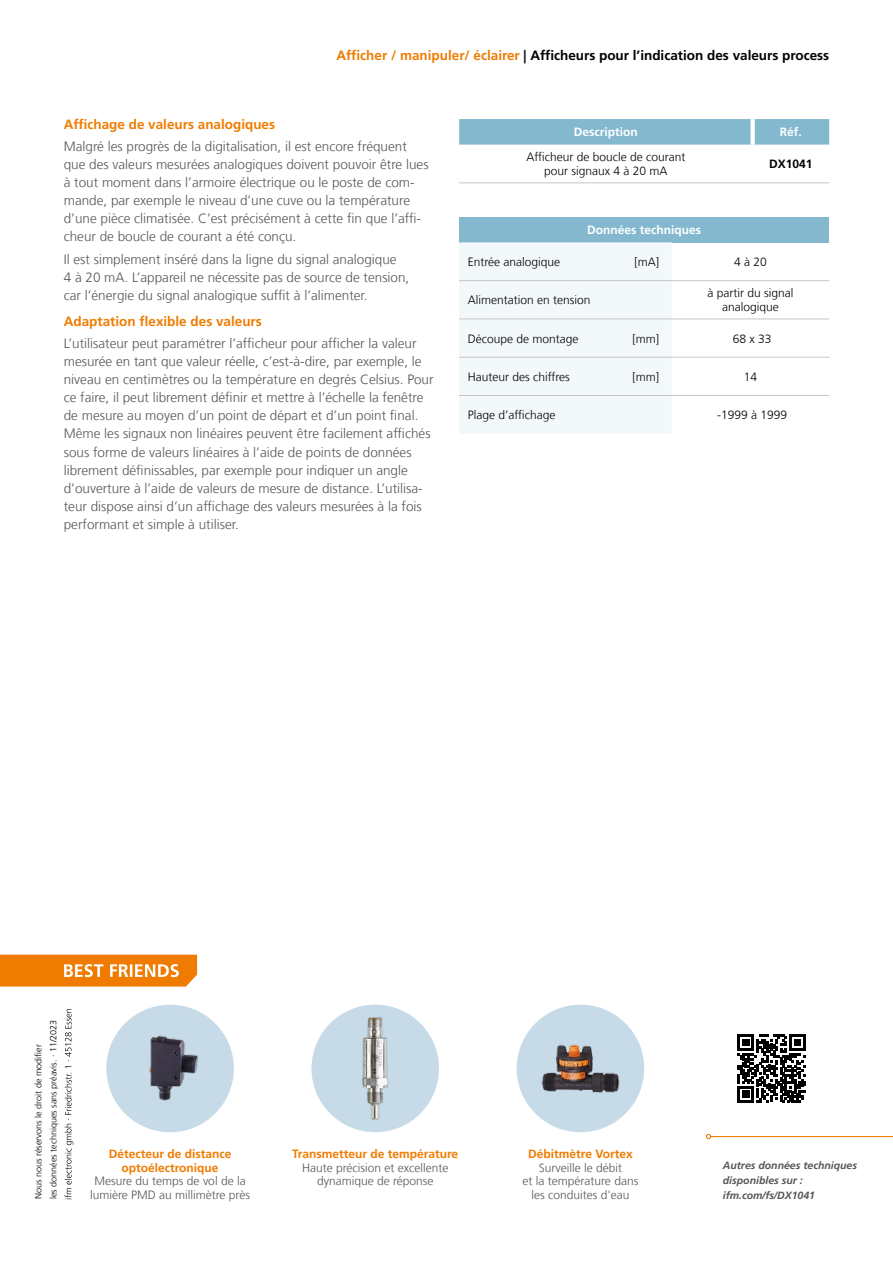
<style>
.page{position:relative;width:893px;height:1263px;background:#fff}
.page>*{position:absolute;margin:0;border:0;box-sizing:border-box;transform-origin:0 0}
.Fließtext{font:300 13.5px/18px "Frutiger LT Com";color:#565656}
.Box_Produktgruppe{font:700 13.5px "Frutiger LT Com";color:#000}
.Fließtext_Headline{font:700 13.5px "Frutiger LT Com";color:#ef7c00}
.Best_Friends_Fließtext{font:300 12px/13.5px "Frutiger LT Com";color:#565656;text-align:center}
.Tabellentext_TAB{font:300 12px "Frutiger LT Com";color:#000}
.Tabellentext_zentriert{font:300 12px/14.2px "Frutiger LT Com";color:#000;text-align:center}
.Best_Friends_Headline_orange{font:700 12px/13.5px "Frutiger LT Com";color:#ef7c00;text-align:center}
.Tabellenkopf{font:700 12px "Frutiger LT Com";color:#fff}
.BESTELLNUMMER{font:700 12px "Frutiger LT Com";color:#000}
.QR_Code_linksbündig{font:italic 700 10.5px/15px "Frutiger LT Com";color:#565656}
.Datum{font:300 9px "Frutiger LT Com";color:#000}
.s1{color:#ef7c00}
</style>
<div class="page">
<svg style="left:0;top:955px;width:197px;height:31px;background:#f08b1e"></svg>
<svg style="left:65px;top:1009px;width:8px;height:190px"></svg>
<img style="left:311px;top:1005px;width:128px;height:127px;border-radius:64px">
<img style="left:106px;top:1005px;width:128px;height:127px;border-radius:64px">
<img style="left:517px;top:1005px;width:127px;height:127px;border-radius:64px">
<hr style="left:711px;top:1136px;width:182px;height:1px;background:#ef7c00">
<svg style="left:706px;top:1134px;width:5px;height:5px"></svg>
<svg style="left:738px;top:1034px;width:68px;height:68px"></svg>
<div style="left:459px;top:217px;width:370px;height:25px;background:#83b8ce"></div>
<div style="left:459px;top:242px;width:213px;height:191px;background:#f3f8fa"></div>
<hr style="left:459px;top:280px;width:213px;height:1px;background:#c5c6c6">
<hr style="left:672px;top:280px;width:157px;height:1px;background:#c5c6c6">
<hr style="left:459px;top:319px;width:213px;height:1px;background:#c5c6c6">
<hr style="left:672px;top:319px;width:157px;height:1px;background:#c5c6c6">
<hr style="left:459px;top:357px;width:213px;height:1px;background:#c5c6c6">
<hr style="left:672px;top:357px;width:157px;height:1px;background:#c5c6c6">
<hr style="left:459px;top:395px;width:213px;height:1px;background:#c5c6c6">
<hr style="left:672px;top:395px;width:157px;height:1px;background:#c5c6c6">
<div style="left:459px;top:119px;width:370px;height:26px;background:#83b8ce"></div>
<div style="left:750px;top:119px;width:5px;height:26px;background:#fff"></div>
<hr style="left:459px;top:183px;width:294px;height:1px;background:#c5c6c6">
<hr style="left:753px;top:183px;width:76px;height:1px;background:#c5c6c6">
<p class="Box_Produktgruppe" style="left:337px;top:47px;width:494px"><span class="s1">Afficher / manipuler/ éclairer</span> | Afficheurs pour l’indication des valeurs process</p>
<p class="Fließtext_Headline" style="left:64px;top:117px;width:213px">Affichage de valeurs analogiques</p>
<p class="Fließtext" style="left:64px;top:138px;width:366px">Malgré les progrès de la digitalisation, il est encore fréquent que des valeurs mesurées analogiques doivent pouvoir être lues à tout moment dans l’armoire électrique ou le poste de com&shy;mande, par exemple le niveau d’une cuve ou la température d’une pièce climatisée. C’est précisément à cette fin que l’affi&shy;cheur de boucle de courant a été conçu.</p>
<p class="Fließtext" style="left:64px;top:250px;width:347px">Il est simplement inséré dans la ligne du signal analogique<br>4 à 20 mA. L’appareil ne nécessite pas de source de tension, car l’énergie du signal analogique suffit à l’alimenter.</p>
<p class="Fließtext_Headline" style="left:64px;top:314px;width:200px">Adaptation flexible des valeurs</p>
<p class="Fließtext" style="left:64px;top:335px;width:371px">L’utilisateur peut paramétrer l’afficheur pour afficher la valeur mesurée en tant que valeur réelle, c’est-à-dire, par exemple, le niveau en centimètres ou la température en degrés Celsius. Pour ce faire, il peut librement définir et mettre à l’échelle la fenêtre de mesure au moyen d’un point de départ et d’un point final.<br>Même les signaux non linéaires peuvent être facilement affichés sous forme de valeurs linéaires à l’aide de points de données librement définissables, par exemple pour indiquer un angle d’ouverture à l’aide de valeurs de mesure de distance. L’utilisa&shy;teur dispose ainsi d’un affichage des valeurs mesurées à la fois performant et simple à utiliser.</p>
<p class="Tabellenkopf" style="left:574px;top:125px;width:65px">Description</p>
<p class="Tabellenkopf" style="left:780px;top:125px;width:24px">Réf.</p>
<p class="Tabellentext_zentriert" style="left:526px;top:150px;width:161px">Afficheur de boucle de courant pour signaux 4 à 20 mA</p>
<p class="BESTELLNUMMER" style="left:769px;top:157px;width:45px">DX1041</p>
<p class="Tabellenkopf" style="left:587px;top:223px;width:115px">Données techniques</p>
<p class="Tabellentext_TAB" style="left:468px;top:255px;width:94px">Entrée analogique</p>
<p class="Tabellentext_TAB" style="left:634px;top:255px;width:26px">[mA]</p>
<p class="Tabellentext_zentriert" style="left:734px;top:255px;width:34px">4 à 20</p>
<p class="Tabellentext_TAB" style="left:468px;top:293px;width:124px">Alimentation en tension</p>
<p class="Tabellentext_zentriert" style="left:707px;top:286px;width:88px">à partir du signal analogique</p>
<p class="Tabellentext_TAB" style="left:468px;top:331px;width:112px">Découpe de montage</p>
<p class="Tabellentext_TAB" style="left:632px;top:331px;width:28px">[mm]</p>
<p class="Tabellentext_zentriert" style="left:733px;top:331px;width:40px">68 x 33</p>
<p class="Tabellentext_TAB" style="left:468px;top:370px;width:104px">Hauteur des chiffres</p>
<p class="Tabellentext_TAB" style="left:632px;top:370px;width:28px">[mm]</p>
<p class="Tabellentext_zentriert" style="left:744px;top:370px;width:15px">14</p>
<p class="Tabellentext_TAB" style="left:468px;top:408px;width:89px">Plage d’affichage</p>
<p class="Tabellentext_zentriert" style="left:717px;top:408px;width:72px">-1999 à 1999</p>
<p class="Datum" style="left:33px;top:1199px;width:156px;rotate:-90deg">Nous nous réservons le droit de modifier</p>
<p class="Datum" style="left:48px;top:1199px;width:181px;rotate:-90deg">les données techniques sans préavis. · 11/2023</p>
<p class="Best_Friends_Headline_orange" style="left:109px;top:1147px;width:124px">Détecteur de distance optoélectronique</p>
<p class="Best_Friends_Fließtext" style="left:90px;top:1174px;width:162px">Mesure du temps de vol de la lumière PMD au millimètre près</p>
<p class="Best_Friends_Headline_orange" style="left:292px;top:1147px;width:168px">Transmetteur de température</p>
<p class="Best_Friends_Fließtext" style="left:302px;top:1161px;width:148px">Haute précision et excellente dynamique de réponse</p>
<p class="Best_Friends_Headline_orange" style="left:528px;top:1147px;width:106px">Débitmètre Vortex</p>
<p class="Best_Friends_Fließtext" style="left:522px;top:1161px;width:117px">Surveille le débit<br>et la température dans les conduites d'eau</p>
<p class="QR_Code_linksbündig" style="left:723px;top:1158px;width:136px">Autres données techniques disponibles sur :</p>
<p class="QR_Code_linksbündig" style="left:723px;top:1188px;width:94px">ifm.com/fs/DX1041</p>
</div>
